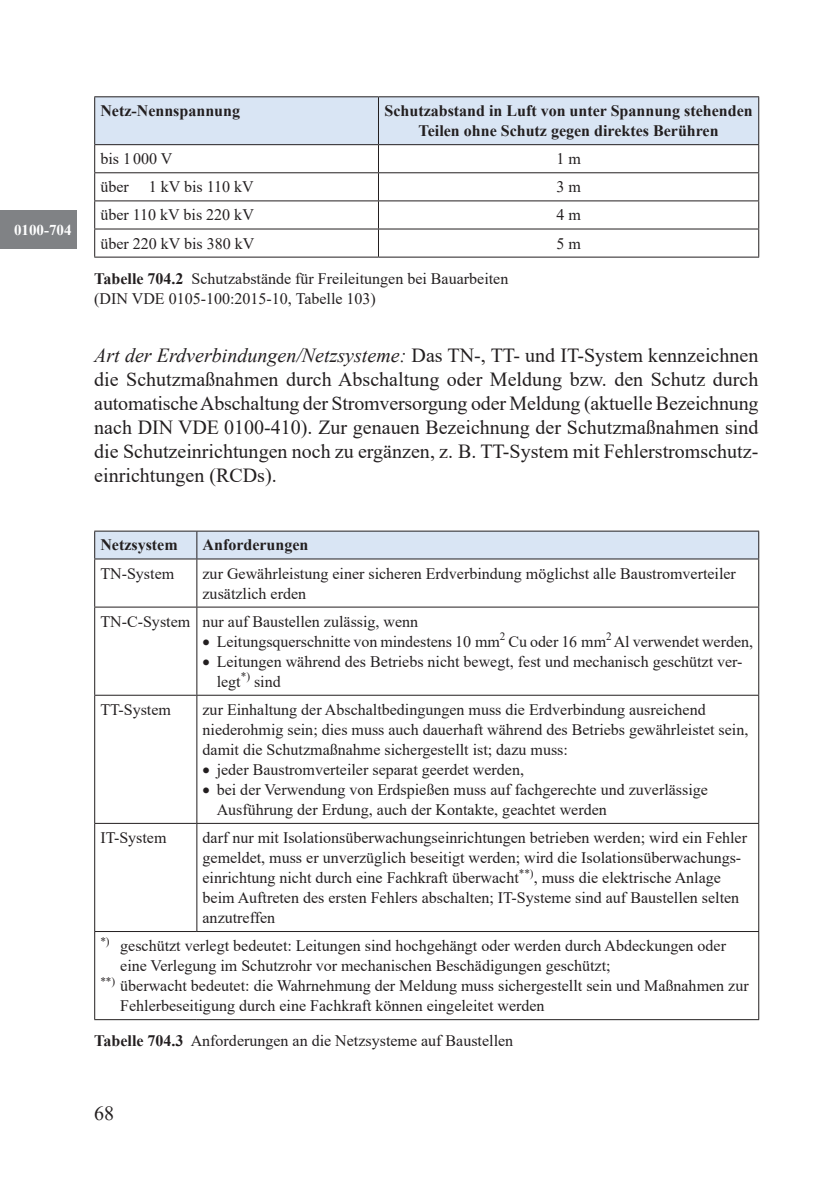
<style>
.page{position:relative;width:840px;height:1191px;background:#fff}
.page>*{position:absolute;margin:0;border:0;box-sizing:border-box;transform-origin:0 0}
.t1{font:20px/24px "Times New Roman";color:#231f20;text-align:justify}
.t2{font:16px/20px "Times New Roman";color:#231f20}
.t3{font:700 16px/20px "Times New Roman";color:#231f20;text-align:center}
.t4{font:700 15px "Times New Roman";color:#fff}
.s1{font-weight:700}
.s2{font-style:italic}
</style>
<div class="page">
<div style="left:0;top:210px;width:77px;height:39px;background:#808285"></div>
<hr style="left:94px;top:96px;width:284px;height:1px;background:#231f20">
<hr style="left:378px;top:96px;width:380px;height:1px;background:#231f20">
<svg style="left:94px;top:97px;width:665px;height:160px"></svg>
<hr style="left:94px;top:257px;width:284px;height:1px;background:#231f20">
<hr style="left:378px;top:257px;width:380px;height:1px;background:#231f20">
<div style="left:94px;top:531px;width:665px;height:28px;background:#d9e5f4"></div>
<hr style="left:94px;top:558px;width:103px;height:1px;background:#231f20">
<hr style="left:94px;top:559px;width:1px;height:47px;background:#231f20">
<hr style="left:197px;top:558px;width:561px;height:1px;background:#231f20">
<hr style="left:196px;top:559px;width:1px;height:47px;background:#231f20">
<hr style="left:758px;top:559px;width:1px;height:47px;background:#231f20">
<hr style="left:94px;top:606px;width:103px;height:1px;background:#231f20">
<hr style="left:94px;top:607px;width:1px;height:88px;background:#231f20">
<hr style="left:197px;top:606px;width:561px;height:1px;background:#231f20">
<hr style="left:196px;top:607px;width:1px;height:88px;background:#231f20">
<hr style="left:758px;top:607px;width:1px;height:88px;background:#231f20">
<hr style="left:94px;top:695px;width:103px;height:1px;background:#231f20">
<hr style="left:94px;top:695px;width:1px;height:128px;background:#231f20">
<hr style="left:197px;top:695px;width:561px;height:1px;background:#231f20">
<hr style="left:196px;top:695px;width:1px;height:128px;background:#231f20">
<hr style="left:758px;top:695px;width:1px;height:128px;background:#231f20">
<hr style="left:94px;top:823px;width:103px;height:1px;background:#231f20">
<hr style="left:94px;top:823px;width:1px;height:108px;background:#231f20">
<hr style="left:197px;top:823px;width:561px;height:1px;background:#231f20">
<hr style="left:196px;top:823px;width:1px;height:108px;background:#231f20">
<hr style="left:758px;top:823px;width:1px;height:108px;background:#231f20">
<hr style="left:94px;top:931px;width:103px;height:1px;background:#231f20">
<hr style="left:94px;top:932px;width:1px;height:87px;background:#231f20">
<hr style="left:197px;top:931px;width:561px;height:1px;background:#231f20">
<hr style="left:758px;top:932px;width:1px;height:87px;background:#231f20">
<hr style="left:94px;top:1019px;width:103px;height:1px;background:#231f20">
<hr style="left:197px;top:1019px;width:561px;height:1px;background:#231f20">
<p class="t4" style="left:14px;top:219px;width:59px">0100-704</p>
<p class="t3" style="left:100px;top:100px;width:141px">Netz-Nennspannung</p>
<p class="t3" style="left:384px;top:100px;width:369px">Schutzabstand in Luft von unter Spannung stehenden<br>Teilen ohne Schutz gegen direktes Berühren</p>
<p class="t2" style="left:100px;top:148px;width:73px">bis 1000 V</p>
<p class="t2" style="left:556px;top:148px;width:26px">1m</p>
<p class="t2" style="left:100px;top:176px;width:30px">über</p>
<p class="t2" style="left:149px;top:176px;width:106px">1 kV bis 110 kV</p>
<p class="t2" style="left:556px;top:176px;width:26px">3m</p>
<p class="t2" style="left:100px;top:205px;width:155px">über 110 kV bis 220 kV</p>
<p class="t2" style="left:556px;top:205px;width:26px">4m</p>
<p class="t2" style="left:100px;top:233px;width:155px">über 220 kV bis 380 kV</p>
<p class="t2" style="left:556px;top:233px;width:26px">5m</p>
<p class="t2" style="left:94px;top:268px;width:415px"><span class="s1">Tabelle 704.2</span> Schutzabstände für Freileitungen bei Bauarbeiten (DIN VDE 0105-100:2015-10, Tabelle 103)</p>
<p class="t1" style="left:94px;top:342px;width:665px"><span class="s2">Art der Erdverbindungen/Netzsysteme:</span> Das TN-, TT- und IT-System kennzeichnen die Schutzmaßnahmen durch Abschaltung oder Meldung bzw. den Schutz durch automatische Abschaltung der Stromversorgung oder Meldung (aktuelle Bezeichnung nach DIN VDE 0100-410). Zur genauen Bezeichnung der Schutzmaßnahmen sind die Schutzeinrichtungen noch zu ergänzen, z. B. TT-System mit Fehlerstromschutz&shy;einrichtungen (RCDs).</p>
<p class="t3" style="left:100px;top:534px;width:79px">Netzsystem</p>
<p class="t3" style="left:202px;top:534px;width:107px">Anforderungen</p>
<p class="t2" style="left:100px;top:563px;width:75px">TN-System</p>
<p class="t2" style="left:202px;top:563px;width:534px">zur Gewährleistung einer sicheren Erdverbindung möglichst alle Baustromverteiler zusätzlich erden</p>
<p class="t2" style="left:100px;top:611px;width:319px">TN-C-System nur auf Baustellen zulässig, wenn</p>
<p class="t2" style="left:202px;top:631px;width:551px">• Leitungsquerschnitte von mindestens 10 mm<sup>2</sup> Cu oder 16 mm<sup>2</sup> Al verwendet werden,</p>
<p class="t2" style="left:216px;top:651px;width:527px;text-indent:-14px">• Leitungen während des Betriebs nicht bewegt, fest und mechanisch geschützt ver&shy;legt<sup>*)</sup> sind</p>
<p class="t2" style="left:100px;top:699px;width:72px">TT-System</p>
<p class="t2" style="left:202px;top:699px;width:547px">zur Einhaltung der Abschaltbedingungen muss die Erdverbindung ausreichend niederohmig sein; dies muss auch dauerhaft während des Betriebs gewährleistet sein, damit die Schutzmaßnahme sichergestellt ist; dazu muss:</p>
<p class="t2" style="left:202px;top:759px;width:323px">• jeder Baustromverteiler separat geerdet werden,</p>
<p class="t2" style="left:217px;top:779px;width:492px;text-indent:-14px">• bei der Verwendung von Erdspießen muss auf fachgerechte und zuverlässige<br>Ausführung der Erdung, auch der Kontakte, geachtet werden</p>
<p class="t2" style="left:100px;top:827px;width:68px">IT-System</p>
<p class="t2" style="left:202px;top:827px;width:545px">darf nur mit Isolationsüberwachungseinrichtungen betrieben werden; wird ein Fehler gemeldet, muss er unverzüglich beseitigt werden; wird die Isolationsüberwachungs&shy;einrichtung nicht durch eine Fachkraft überwacht<sup>**)</sup>, muss die elektrische Anlage beim Auftreten des ersten Fehlers abschalten; IT-Systeme sind auf Baustellen selten anzutreffen</p>
<p class="t2" style="left:100px;top:935px;width:626px"><sup>*)</sup> geschützt verlegt bedeutet: Leitungen sind hochgehängt oder werden durch Abdeckungen oder</p>
<p class="t2" style="left:120px;top:955px;width:491px">eine Verlegung im Schutzrohr vor mechanischen Beschädigungen geschützt;</p>
<p class="t2" style="left:100px;top:975px;width:649px"><sup>**)</sup> überwacht bedeutet: die Wahrnehmung der Meldung muss sichergestellt sein und Maßnahmen zur</p>
<p class="t2" style="left:120px;top:995px;width:425px">Fehlerbeseitigung durch eine Fachkraft können eingeleitet werden</p>
<p class="t2" style="left:94px;top:1030px;width:420px"><span class="s1">Tabelle 704.3</span> Anforderungen an die Netzsysteme auf Baustellen</p>
<p class="t1" style="left:94px;top:1100px;width:21px">68</p>
</div>
